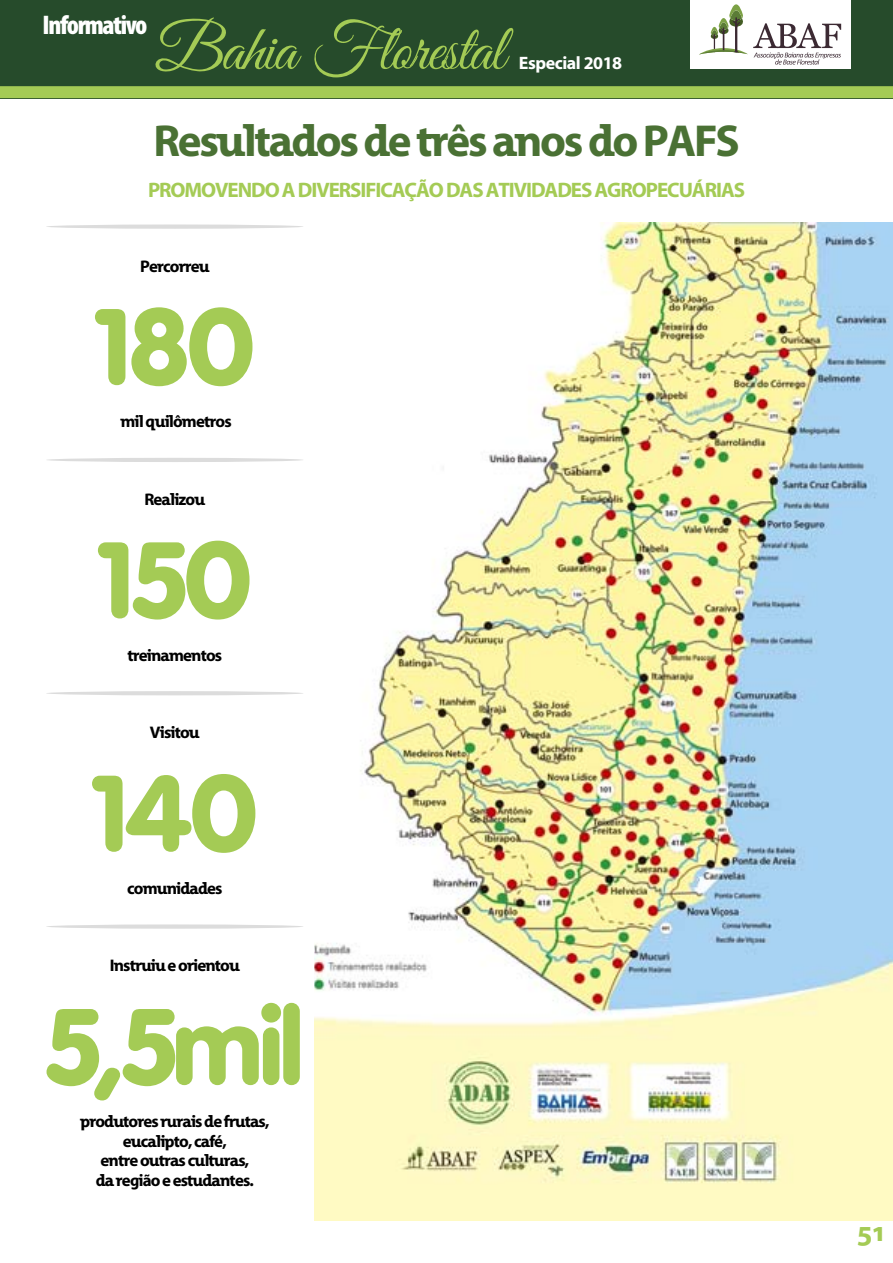
<style>
.page{position:relative;width:893px;height:1263px;background:#fff}
.page>*{position:absolute;margin:0;border:0;box-sizing:border-box;transform-origin:0 0}
.t1{font:900 106.05px "VAG Rounded";letter-spacing:-.01em;color:#a4cb55}
.t2{font:65.55px "Great Vibes";letter-spacing:-.02em;color:#a4cb55}
.t3{font:700 45px "Grandesign Neue Roman";letter-spacing:-.05em;color:#4a7134}
.t4{font:700 28.5px "Grandesign Neue Roman";color:#a4cb55}
.t5{font:900 condensed 27px "Myriad Pro";letter-spacing:-.05em;color:#fff}
.t6{font:700 21px "Grandesign Neue Roman";letter-spacing:-.05em;color:#a4cb55}
.t7{font:700 18px "Myriad";letter-spacing:-.025em;color:#fff}
.t8{font:700 16.8px/19.5px "Grandesign Neue Roman";letter-spacing:-.05em;color:#000;text-align:center}
</style>
<div class="page">
<div style="left:0;top:0;width:893px;height:98px;background:#264b2b"></div>
<div style="left:0;top:86px;width:893px;height:12px;background:#a4cb55"></div>
<div style="left:690px;top:0;width:160px;height:69px;background:#fff"></div>
<svg style="left:699px;top:4px;width:142px;height:61px"></svg>
<img style="left:315px;top:223px;width:578px;height:997px">
<hr style="left:46px;top:458px;width:257px;height:4px;background:#dcdcdc;border-radius:50%">
<div style="left:46px;top:224px;width:257px;height:5px;background:#dcdcdc;border-radius:50%"></div>
<div style="left:46px;top:924px;width:257px;height:5px;background:#dcdcdc;border-radius:50%"></div>
<hr style="left:46px;top:691px;width:257px;height:4px;background:#dcdcdc;border-radius:50%">
<h2 class="t2" style="left:155px;top:13px;width:352px">Bahia Florestal</h2>
<h3 class="t5" style="left:43px;top:10px;width:106px">Informativo</h3>
<p class="t7" style="left:519px;top:54px;width:105px">Especial 2018</p>
<h3 class="t3" style="left:153px;top:115px;width:588px">Resultados de três anos do PAFS</h3>
<p class="t6" style="left:148px;top:178px;width:26px">Promov</p>
<p class="t6" style="left:228px;top:178px;width:122px">endo a diversifica</p>
<p class="t6" style="left:405px;top:178px;width:204px">ção das ativi dades agrop</p>
<p class="t6" style="left:657px;top:178px;width:23px">ecuárias</p>
<p class="t8" style="left:140px;top:256px;width:71px">Percorreu</p>
<h1 class="t1" style="left:95px;top:283px;width:160px">180</h1>
<p class="t8" style="left:121px;top:412px;width:113px">mil quilômetros</p>
<p class="t8" style="left:144px;top:490px;width:62px">Realizou</p>
<h1 class="t1" style="left:98px;top:516px;width:154px">150</h1>
<p class="t8" style="left:127px;top:645px;width:96px">treinamentos</p>
<p class="t8" style="left:150px;top:723px;width:51px">Visitou</p>
<h1 class="t1" style="left:92px;top:750px;width:166px">140</h1>
<p class="t8" style="left:127px;top:879px;width:97px">comunidades</p>
<p class="t8" style="left:110px;top:956px;width:131px">Instruiu e orientou</p>
<h1 class="t1" style="left:46px;top:983px;width:258px">5,5mil</h1>
<p class="t8" style="left:80px;top:1112px;width:191px">produtores ruraisde frutas, eucalipto, café,<br>entre outras culturas,<br>da região e estudantes.</p>
<h3 class="t4" style="left:857px;top:1215px;width:32px">51</h3>
</div>
